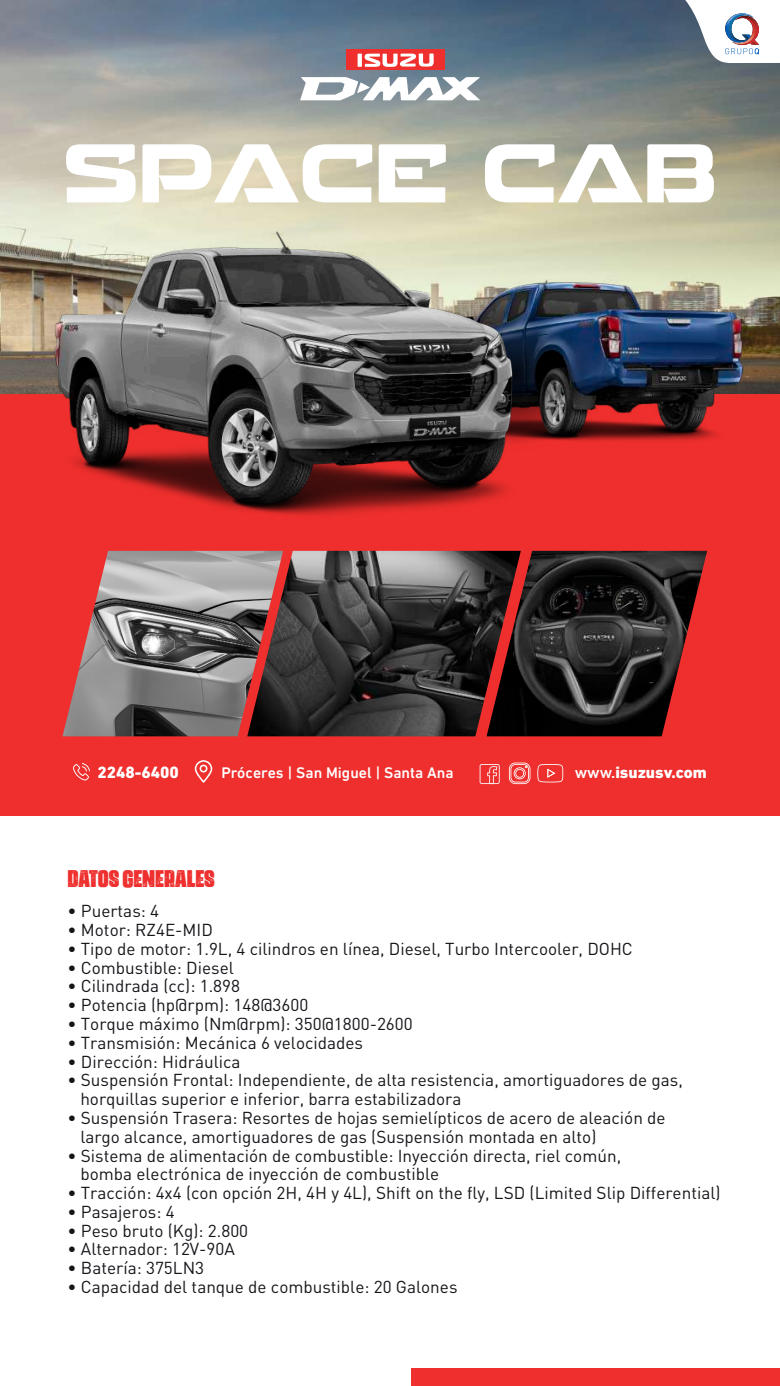
<style>
.page{position:relative;width:780px;height:1386px;background:#fff}
.page>*{position:absolute;margin:0;border:0;box-sizing:border-box;transform-origin:0 0}
.t1{font:21.7px "Urzeit Personal Use";color:#ee2f2d}
.t2{font:17.15px/18.7px "DIN";color:#161419}
.t3{font:800 16.62px "DIN Next LT Pro";color:#fff}
.t4{font:500 15.75px "DIN Next LT Pro";color:#fff}
.s1{font-weight:500}
</style>
<div class="page">
<div style="left:0;top:324px;width:780px;height:492px;background:#ee2f2d"></div>
<img style="left:0;top:0;width:780px;height:394px">
<img style="left:524px;top:252px;width:249px;height:189px">
<svg style="left:426px;top:296px;width:174px;height:157px;background:#2e2d3e"></svg>
<img style="left:42px;top:219px;width:482px;height:297px">
<svg style="left:668px;top:0;width:112px;height:63px"></svg>
<div style="left:411px;top:1368px;width:369px;height:18px;background:#ee2f2d"></div>
<div style="left:346px;top:49px;width:98px;height:21px;background:#ee2f2d"></div>
<div style="left:357px;top:54px;width:5px;height:13px;background:#fff"></div>
<svg style="left:364px;top:54px;width:70px;height:13px"></svg>
<svg style="left:300px;top:77px;width:180px;height:23px"></svg>
<svg style="left:73px;top:763px;width:17px;height:17px"></svg>
<svg style="left:479px;top:764px;width:20px;height:20px"></svg>
<svg style="left:509px;top:763px;width:21px;height:21px"></svg>
<svg style="left:537px;top:764px;width:26px;height:18px"></svg>
<svg style="left:195px;top:760px;width:17px;height:23px"></svg>
<svg style="left:66px;top:144px;width:70px;height:58px"></svg>
<svg style="left:142px;top:144px;width:230px;height:58px"></svg>
<svg style="left:379px;top:144px;width:67px;height:58px"></svg>
<svg style="left:485px;top:144px;width:229px;height:58px"></svg>
<img style="left:63px;top:551px;width:184px;height:185px">
<img style="left:521px;top:551px;width:186px;height:185px">
<img style="left:247px;top:551px;width:274px;height:185px">
<p class="t3" style="left:97px;top:763px;width:83px">2248-6400</p>
<p class="t4" style="left:221px;top:763px;width:234px">Próceres | San Miguel | Santa Ana</p>
<p class="t3" style="left:574px;top:763px;width:134px"><span class="s1">www.</span>isuzusv.com</p>
<p class="t1" style="left:68px;top:865px;width:149px">DATOS GENERALES</p>
<p class="t2" style="left:68px;top:901px;width:93px">• Puertas: 4</p>
<p class="t2" style="left:68px;top:920px;width:147px">• Motor: RZ4E-MID</p>
<p class="t2" style="left:68px;top:939px;width:567px">• Tipo de motor: 1.9L, 4 cilindros en línea, Diesel, Turbo Intercooler, DOHC</p>
<p class="t2" style="left:68px;top:958px;width:168px">• Combustible: Diesel</p>
<p class="t2" style="left:68px;top:977px;width:174px">• Cilindrada (cc): 1.898</p>
<p class="t2" style="left:68px;top:995px;width:242px">• Potencia (hp@rpm): 148@3600</p>
<p class="t2" style="left:68px;top:1014px;width:347px">• Torque máximo (Nm@rpm): 350@1800-2600</p>
<p class="t2" style="left:68px;top:1033px;width:297px">• Transmisión: Mecánica 6 velocidades</p>
<p class="t2" style="left:68px;top:1052px;width:174px">• Dirección: Hidráulica</p>
<p class="t2" style="left:80px;top:1071px;width:604px;text-indent:-13px">• Suspensión Frontal: Independiente, de alta resistencia, amortiguadores de gas, horquillas superior e inferior, barra estabilizadora</p>
<p class="t2" style="left:80px;top:1108px;width:587px;text-indent:-13px">• Suspensión Trasera: Resortes de hojas semielípticos de acero de aleación de largo alcance, amortiguadores de gas (Suspensión montada en alto)</p>
<p class="t2" style="left:80px;top:1146px;width:542px;text-indent:-13px">• Sistema de alimentación de combustible: Inyección directa, riel común, bomba electrónica de inyección de combustible</p>
<p class="t2" style="left:68px;top:1183px;width:654px">• Tracción: 4x4 (con opción 2H, 4H y 4L), Shift on the fly, LSD (Limited Slip Differential)</p>
<p class="t2" style="left:68px;top:1202px;width:109px">• Pasajeros: 4</p>
<p class="t2" style="left:68px;top:1221px;width:182px">• Peso bruto (Kg): 2.800</p>
<p class="t2" style="left:68px;top:1240px;width:169px">• Alternador: 12V-90A</p>
<p class="t2" style="left:68px;top:1258px;width:138px">• Batería: 375LN3</p>
<p class="t2" style="left:68px;top:1277px;width:391px">• Capacidad del tanque de combustible: 20 Galones</p>
</div>
